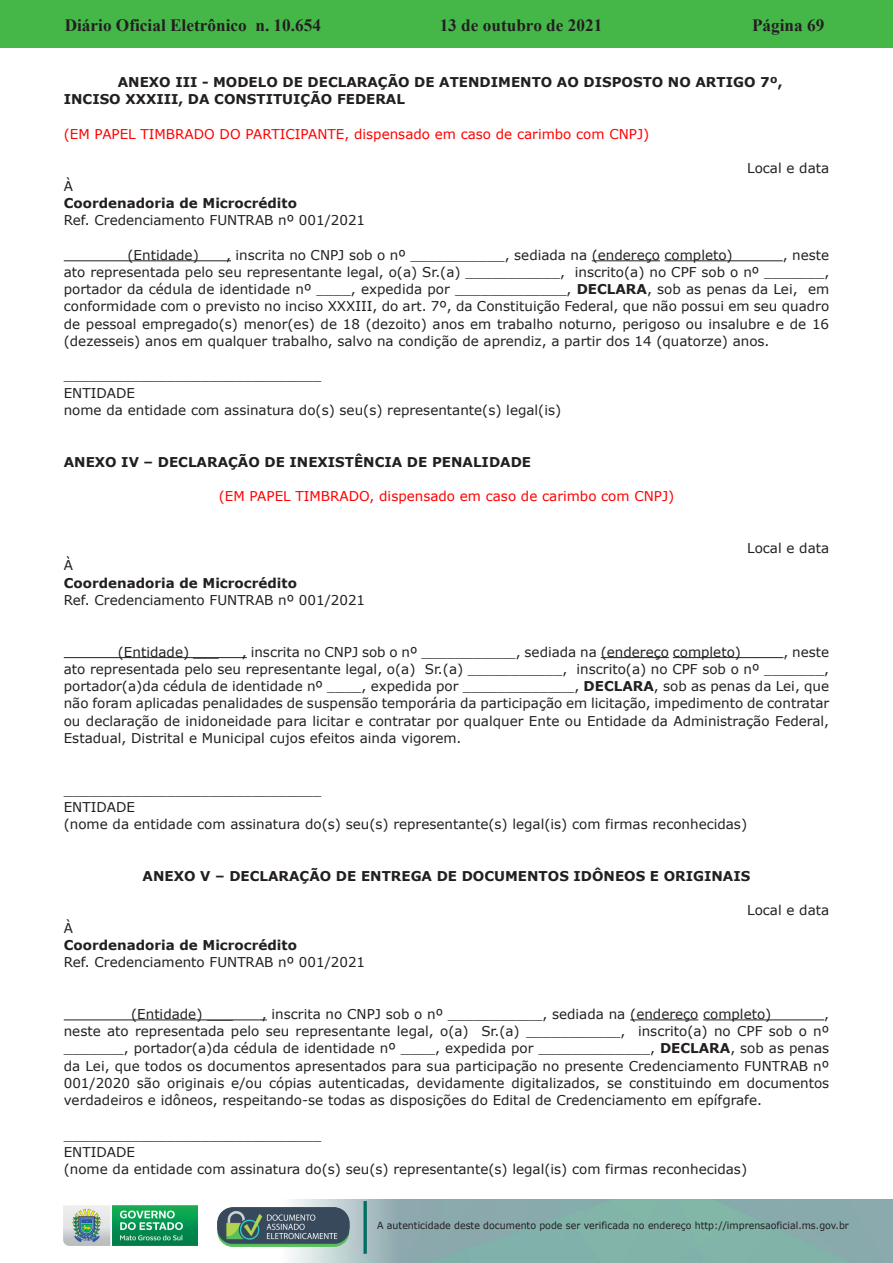
<style>
.page{position:relative;width:893px;height:1263px;background:#fff}
.page>*{position:absolute;margin:0;border:0;box-sizing:border-box;transform-origin:0 0}
.t1{font:700 17.25px "Times New Roman";color:#231f20}
.t2{font:13.5px/17.2px "Verdana";color:#231f20;text-align:justify}
.t3{font:700 13.5px/17.2px "Verdana";color:#231f20}
.t4{font:13.5px "Verdana";color:#f00}
.t5{font:9.9px "Verdana";color:#231f20;scale:.95 1}
.s1{font-weight:700}
</style>
<div class="page">
<div style="left:0;top:0;width:893px;height:48px;background:#45b749"></div>
<img style="left:63px;top:1199px;width:830px;height:64px">
<img style="left:364px;top:1202px;width:2px;height:51px">
<img style="left:218px;top:1207px;width:132px;height:39px">
<img style="left:64px;top:1205px;width:134px;height:41px">
<hr style="left:64px;top:260px;width:167px;height:1px;background:#231f20">
<hr style="left:592px;top:260px;width:68px;height:1px;background:#231f20">
<hr style="left:665px;top:260px;width:118px;height:1px;background:#231f20">
<hr style="left:64px;top:657px;width:183px;height:1px;background:#231f20">
<hr style="left:601px;top:657px;width:68px;height:1px;background:#231f20">
<hr style="left:673px;top:657px;width:110px;height:1px;background:#231f20">
<hr style="left:64px;top:1019px;width:203px;height:1px;background:#231f20">
<hr style="left:630px;top:1019px;width:68px;height:1px;background:#231f20">
<hr style="left:703px;top:1019px;width:121px;height:1px;background:#231f20">
<p class="t1" style="left:65px;top:13px;width:258px">Diário Oficial Eletrônico n. 10.654</p>
<p class="t1" style="left:440px;top:13px;width:164px">13 de outubro de 2021</p>
<p class="t1" style="left:752px;top:13px;width:74px">Página 69</p>
<p class="t3" style="left:64px;top:73px;width:720px;text-indent:54px">ANEXO III - MODELO DE DECLARAÇÃO DE ATENDIMENTO AO DISPOSTO NO ARTIGO 7º,<br>INCISO XXXIII, DA CONSTITUIÇÃO FEDERAL</p>
<p class="t4" style="left:64px;top:125px;width:587px">(EM PAPEL TIMBRADO DO PARTICIPANTE, dispensado em caso de carimbo com CNPJ)</p>
<p class="t2" style="left:747px;top:160px;width:84px">Local e data</p>
<p class="t2" style="left:64px;top:177px;width:11px">À</p>
<p class="t3" style="left:64px;top:194px;width:235px">Coordenadoria de Microcrédito</p>
<p class="t2" style="left:64px;top:211px;width:303px">Ref. Credenciamento FUNTRAB nº 001/2021</p>
<p class="t2" style="left:127px;top:246px;width:73px">(Entidade)</p>
<p class="t2" style="left:226px;top:246px;width:508px">, inscrita no CNPJ sob o nº ___________, sediada na (endereço completo)</p>
<p class="t2" style="left:64px;top:246px;width:767px;text-indent:719px">, neste ato representada pelo seu representante legal, o(a) Sr.(a) ___________, inscrito(a) no CPF sob o nº _______, portador da cédula de identidade nº ____, expedida por _____________, <span class="s1">DECLARA</span>, sob as penas da Lei, em conformidade com o previsto no inciso XXXIII, do art. 7º, da Constituição Federal, que não possui em seu quadro de pessoal empregado(s) menor(es) de 18 (dezoito) anos em trabalho noturno, perigoso ou insalubre e de 16 (dezesseis) anos em qualquer trabalho, salvo na condição de aprendiz, a partir dos 14 (quatorze) anos.</p>
<p class="t2" style="left:64px;top:367px;width:499px;text-align:left">______________________________<br>ENTIDADE<br>nome da entidade com assinatura do(s) seu(s) representante(s) legal(is)</p>
<p class="t3" style="left:64px;top:453px;width:469px">ANEXO IV – DECLARAÇÃO DE INEXISTÊNCIA DE PENALIDADE</p>
<p class="t4" style="left:219px;top:487px;width:457px">(EM PAPEL TIMBRADO, dispensado em caso de carimbo com CNPJ)</p>
<p class="t2" style="left:747px;top:539px;width:84px">Local e data</p>
<p class="t2" style="left:64px;top:557px;width:11px">À</p>
<p class="t3" style="left:64px;top:574px;width:235px">Coordenadoria de Microcrédito</p>
<p class="t2" style="left:64px;top:591px;width:303px">Ref. Credenciamento FUNTRAB nº 001/2021</p>
<p class="t2" style="left:118px;top:643px;width:102px">(Entidade) ___</p>
<p class="t2" style="left:242px;top:643px;width:500px">, inscrita no CNPJ sob o nº ___________, sediada na (endereço completo)</p>
<p class="t2" style="left:64px;top:643px;width:767px;text-indent:720px">, neste ato representada pelo seu representante legal, o(a) Sr.(a) ___________, inscrito(a) no CPF sob o nº _______, portador(a)da cédula de identidade nº ____, expedida por _____________, <span class="s1">DECLARA</span>, sob as penas da Lei, que não foram aplicadas penalidades de suspensão temporária da participação em licitação, impedimento de contratar ou declaração de inidoneidade para licitar e contratar por qualquer Ente ou Entidade da Administração Federal, Estadual, Distrital e Municipal cujos efeitos ainda vigorem.</p>
<p class="t2" style="left:64px;top:781px;width:685px;text-align:left">______________________________<br>ENTIDADE<br>(nome da entidade com assinatura do(s) seu(s) representante(s) legal(is) com firmas reconhecidas)</p>
<p class="t3" style="left:143px;top:867px;width:609px">ANEXO V – DECLARAÇÃO DE ENTREGA DE DOCUMENTOS IDÔNEOS E ORIGINAIS</p>
<p class="t2" style="left:747px;top:902px;width:84px">Local e data</p>
<p class="t2" style="left:64px;top:919px;width:11px">À</p>
<p class="t3" style="left:64px;top:936px;width:235px">Coordenadoria de Microcrédito</p>
<p class="t2" style="left:64px;top:953px;width:303px">Ref. Credenciamento FUNTRAB nº 001/2021</p>
<p class="t2" style="left:131px;top:1005px;width:103px">(Entidade) ___</p>
<p class="t2" style="left:262px;top:1005px;width:511px">, inscrita no CNPJ sob o nº ___________, sediada na (endereço completo)</p>
<p class="t2" style="left:64px;top:1005px;width:767px;text-indent:760px">, neste ato representada pelo seu representante legal, o(a) Sr.(a) ___________, inscrito(a) no CPF sob o nº _______, portador(a)da cédula de identidade nº ____, expedida por _____________, <span class="s1">DECLARA</span>, sob as penas da Lei, que todos os documentos apresentados para sua participação no presente Credenciamento FUNTRAB nº 001/2020 são originais e/ou cópias autenticadas, devidamente digitalizados, se constituindo em documentos verdadeiros e idôneos, respeitando-se todas as disposições do Edital de Credenciamento em epífgrafe.</p>
<p class="t2" style="left:64px;top:1126px;width:685px;text-align:left">______________________________<br>ENTIDADE<br>(nome da entidade com assinatura do(s) seu(s) representante(s) legal(is) com firmas reconhecidas)</p>
<p class="t5" style="left:377px;top:1219px;width:498px">A autenticidade deste documento pode ser verificada no endereço http://imprensaoficial.ms.gov.br</p>
</div>
